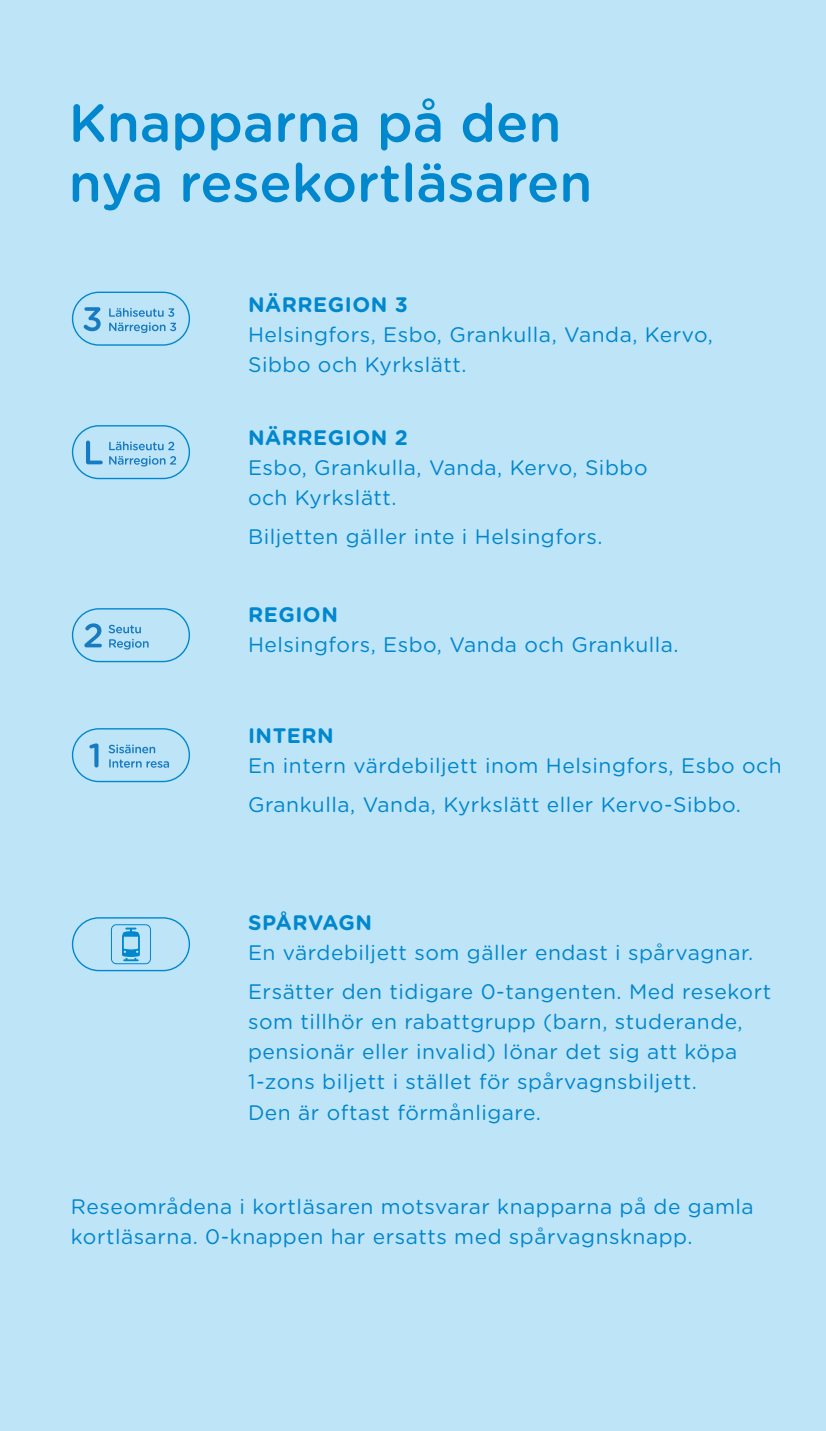
<style>
.page{position:relative;width:826px;height:1431px;background:#fff}
.page>*{position:absolute;margin:0;border:0;box-sizing:border-box;transform-origin:0 0}
.t1{font:500 53.4px/60px "Gotham Rounded";color:#0087cd}
.t2{font:21px/30px "Gotham Rounded";letter-spacing:.025em;color:#0087cd}
.t3{font:700 21px "Gotham Rounded";letter-spacing:.025em;color:#0087cd}
</style>
<div class="page">
<div style="left:0;top:0;width:825px;height:1431px;background:#bee4f8"></div>
<svg style="left:84px;top:307px;width:17px;height:24px"></svg>
<svg style="left:109px;top:308px;width:67px;height:25px"></svg>
<div style="left:72px;top:292px;width:118px;height:54px;border:1px solid #0087cd;border-radius:26px"></div>
<svg style="left:86px;top:441px;width:17px;height:23px"></svg>
<svg style="left:109px;top:441px;width:65px;height:9px"></svg>
<svg style="left:109px;top:456px;width:67px;height:10px"></svg>
<div style="left:72px;top:425px;width:118px;height:54px;border:1px solid #0087cd;border-radius:26px"></div>
<svg style="left:84px;top:623px;width:18px;height:24px"></svg>
<svg style="left:109px;top:625px;width:32px;height:8px"></svg>
<svg style="left:109px;top:639px;width:39px;height:10px"></svg>
<div style="left:72px;top:608px;width:118px;height:54px;border:1px solid #0087cd;border-radius:26px"></div>
<svg style="left:89px;top:743px;width:9px;height:24px"></svg>
<svg style="left:109px;top:744px;width:46px;height:9px"></svg>
<svg style="left:109px;top:759px;width:60px;height:9px"></svg>
<div style="left:72px;top:728px;width:118px;height:54px;border:1px solid #0087cd;border-radius:26px"></div>
<div style="left:72px;top:917px;width:118px;height:54px;border:1px solid #0087cd;border-radius:26px"></div>
<div style="left:111px;top:924px;width:40px;height:40px;border:1px solid #0087cd;border-radius:5px"></div>
<svg style="left:122px;top:928px;width:18px;height:33px"></svg>
<h1 class="t1" style="left:69px;top:91px;width:525px">Knapparna på den nya resekortläsaren</h1>
<p class="t3" style="left:248px;top:290px;width:161px">NÄRREGION 3</p>
<p class="t2" style="left:248px;top:319px;width:466px">Helsingfors, Esbo, Grankulla, Vanda, Kervo,<br>Sibbo och Kyrkslätt.</p>
<p class="t3" style="left:248px;top:422px;width:161px">NÄRREGION 2</p>
<p class="t2" style="left:248px;top:452px;width:401px">Esbo, Grankulla, Vanda, Kervo, Sibbo och Kyrkslätt.</p>
<p class="t2" style="left:248px;top:521px;width:356px">Biljetten gäller inte i Helsingfors.</p>
<p class="t3" style="left:248px;top:599px;width:91px">REGION</p>
<p class="t2" style="left:248px;top:628px;width:432px">Helsingfors, Esbo, Vanda och Grankulla.</p>
<p class="t3" style="left:248px;top:720px;width:87px">INTERN</p>
<p class="t2" style="left:248px;top:745px;width:535px;line-height:39px">En intern värdebiljett inom Helsingfors, Esbo och<br>Grankulla, Vanda, Kyrkslätt eller Kervo-Sibbo.</p>
<p class="t3" style="left:248px;top:908px;width:126px">SPÅRVAGN</p>
<p class="t2" style="left:248px;top:932px;width:524px;line-height:39px">En värdebiljett som gäller endast i spårvagnar.<br>Ersätter den tidigare 0-tangenten. Med resekort</p>
<p class="t2" style="left:248px;top:1006px;width:496px">som tillhör en rabattgrupp (barn, studerande, pensionär eller invalid) lönar det sig att köpa 1-zons biljett i stället för spårvagnsbiljett.<br>Den är oftast förmånligare.</p>
<p class="t2" style="left:71px;top:1191px;width:684px">Reseområdena i kortläsaren motsvarar knapparna på de gamla kortläsarna. 0-knappen har ersatts med spårvagnsknapp.</p>
</div>
